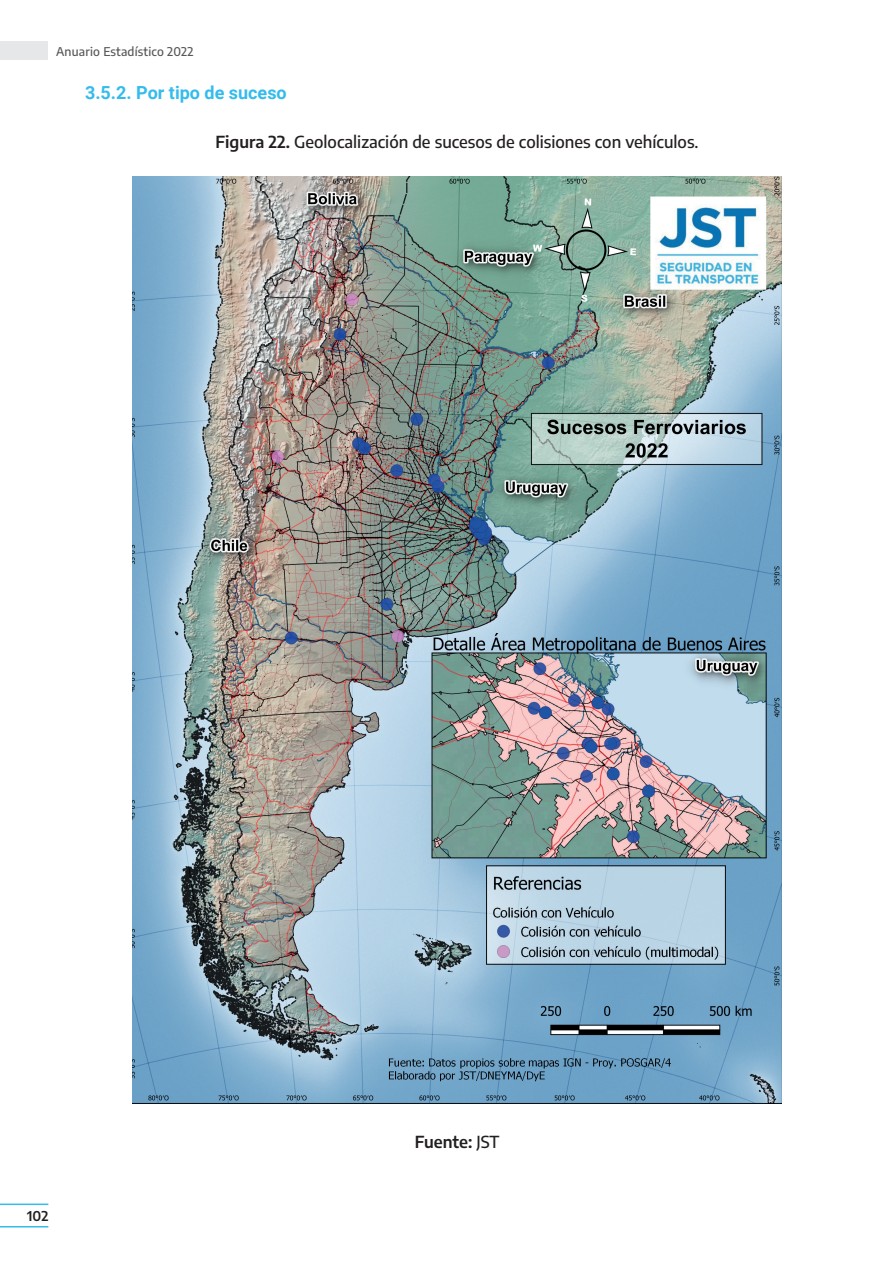
<style>
.page{position:relative;width:893px;height:1263px;background:#fff}
.page>*{position:absolute;margin:0;border:0;box-sizing:border-box;transform-origin:0 0}
.t1{font:700 18px "Roboto";color:#34bced}
.t2{font:500 16.5px "Encode Sans";color:#231f20}
.t3{font:600 16.5px "Encode Sans";color:#231f20}
.t4{font:600 13.5px "Encode Sans";color:#231f20}
.t5{font:500 12px "Encode Sans";letter-spacing:.015em;color:#57585a}
.s1{font-weight:600}
.s2{font-weight:500}
</style>
<div class="page">
<div style="left:0;top:42px;width:48px;height:18px;background:#e6e7e9"></div>
<hr style="left:0;top:1203px;width:48px;height:2px;background:#34bced">
<hr style="left:0;top:1226px;width:48px;height:1px;background:#34bced">
<img style="left:132px;top:177px;width:650px;height:926px">
<p class="t5" style="left:56px;top:43px;width:139px">Anuario Estadístico 2022</p>
<p class="t1" style="left:85px;top:80px;width:203px">3.5.2. Por tipo de suceso</p>
<p class="t2" style="left:216px;top:130px;width:485px"><span class="s1">Figura 22.</span> Geolocalización de sucesos de colisiones con vehículos.</p>
<p class="t4" style="left:27px;top:1206px;width:23px">102</p>
<p class="t3" style="left:415px;top:1130px;width:86px">Fuente: <span class="s2">JST</span></p>
</div>
